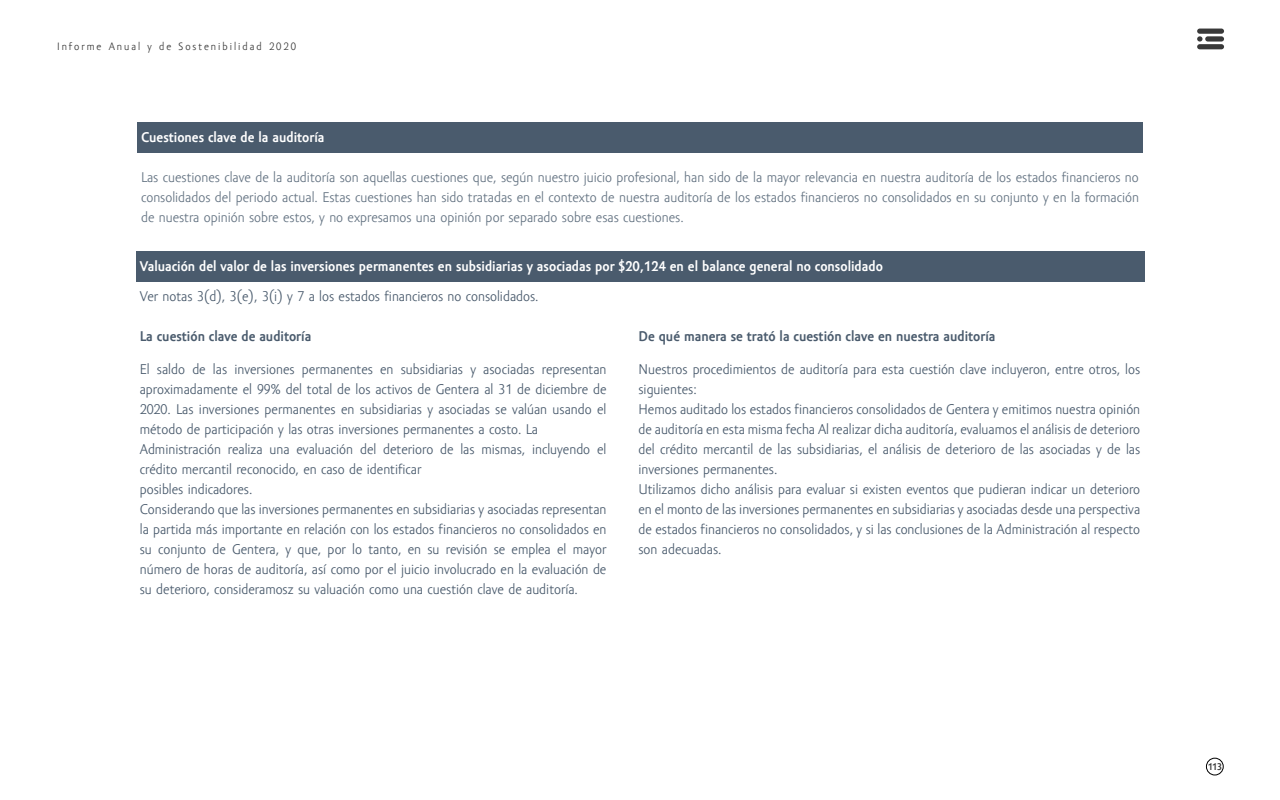
<style>
.page{position:relative;width:1280px;height:800px;background:#fff}
.page>*{position:absolute;margin:0;border:0;box-sizing:border-box;transform-origin:0 0}
.t1{font:14.5px/20px "Amor Sans Pro";color:#4a5b6d}
.t2{font:14.5px/20px "Amor Sans Pro";color:#657483;text-align:justify}
.t3{font:700 14.5px "Amor Sans Pro";color:#fff}
.t4{font:700 14.5px "Amor Sans Pro";color:#4a5b6d}
.t5{font:11px "Amor Sans Pro";letter-spacing:.18em;color:#393939}
.t6{font:700 10px "Amor Sans Pro";color:#393939}
</style>
<div class="page">
<div style="left:137px;top:122px;width:1006px;height:31px;background:#4a5b6d"></div>
<div style="left:136px;top:251px;width:1008px;height:30px;background:#4a5b6d"></div>
<div style="left:1197px;top:29px;width:27px;height:5px;background:#393939;border-radius:3px"></div>
<div style="left:1205px;top:36px;width:19px;height:6px;background:#393939;border-radius:3px"></div>
<div style="left:1197px;top:44px;width:27px;height:5px;background:#393939;border-radius:3px"></div>
<svg style="left:1197px;top:36px;width:6px;height:6px"></svg>
<div style="left:1206px;top:758px;width:17px;height:17px;border:1px solid #000;border-radius:50%"></div>
<p class="t5" style="left:57px;top:40px;width:240px">Informe Anual y de Sostenibilidad 2020</p>
<p class="t3" style="left:141px;top:129px;width:185px">Cuestiones clave de la auditoría</p>
<p class="t2" style="left:141px;top:167px;width:1000px">Las cuestiones clave de la auditoría son aquellas cuestiones que, según nuestro juicio profesional, han sido de la mayor relevancia en nuestra auditoría de los estados financieros no consolidados del periodo actual. Estas cuestiones han sido tratadas en el contexto de nuestra auditoría de los estados financieros no consolidados en su conjunto y en la formación de nuestra opinión sobre estos, y no expresamos una opinión por separado sobre esas cuestiones.</p>
<p class="t3" style="left:140px;top:257px;width:745px">Valuación del valor de las inversiones permanentes en subsidiarias y asociadas por $20,124 en el balance general no consolidado</p>
<p class="t1" style="left:140px;top:287px;width:400px">Ver notas 3(d), 3(e), 3(i) y 7 a los estados financieros no consolidados.</p>
<p class="t4" style="left:140px;top:328px;width:173px">La cuestión clave de auditoría</p>
<p class="t4" style="left:638px;top:328px;width:359px">De qué manera se trató la cuestión clave en nuestra auditoría</p>
<p class="t1" style="left:140px;top:360px;width:468px">El saldo de las inversiones permanentes en subsidiarias y asociadas representan aproximadamente el 99% del total de los activos de Gentera al 31 de diciembre de 2020. Las inversiones permanentes en subsidiarias y asociadas se valúan usando el método de participación y las otras inversiones permanentes a costo. La Administración realiza una evaluación del deterioro de las mismas, incluyendo el crédito mercantil reconocido, en caso de identificar<br>posibles indicadores.<br>Considerando que las inversiones permanentes en subsidiarias y asociadas representan la partida más importante en relación con los estados financieros no consolidados en su conjunto de Gentera, y que, por lo tanto, en su revisión se emplea el mayor número de horas de auditoría, así como por el juicio involucrado en la evaluación de su deterioro, consideramosz su valuación como una cuestión clave de auditoría.</p>
<p class="t1" style="left:638px;top:360px;width:503px">Nuestros procedimientos de auditoría para esta cuestión clave incluyeron, entre otros, los siguientes:<br>Hemos auditado los estados financieros consolidados de Gentera y emitimos nuestra opinión de auditoría en esta misma fecha Al realizar dicha auditoría, evaluamos el análisis de deterioro del crédito mercantil de las subsidiarias, el análisis de deterioro de las asociadas y de las inversiones permanentes.<br>Utilizamos dicho análisis para evaluar si existen eventos que pudieran indicar un deterioro en el monto de las inversiones permanentes en subsidiarias y asociadas desde una perspectiva de estados financieros no consolidados, y si las conclusiones de la Administración al respecto son adecuadas.</p>
<p class="t6" style="left:1208px;top:761px;width:16px">113</p>
</div>
